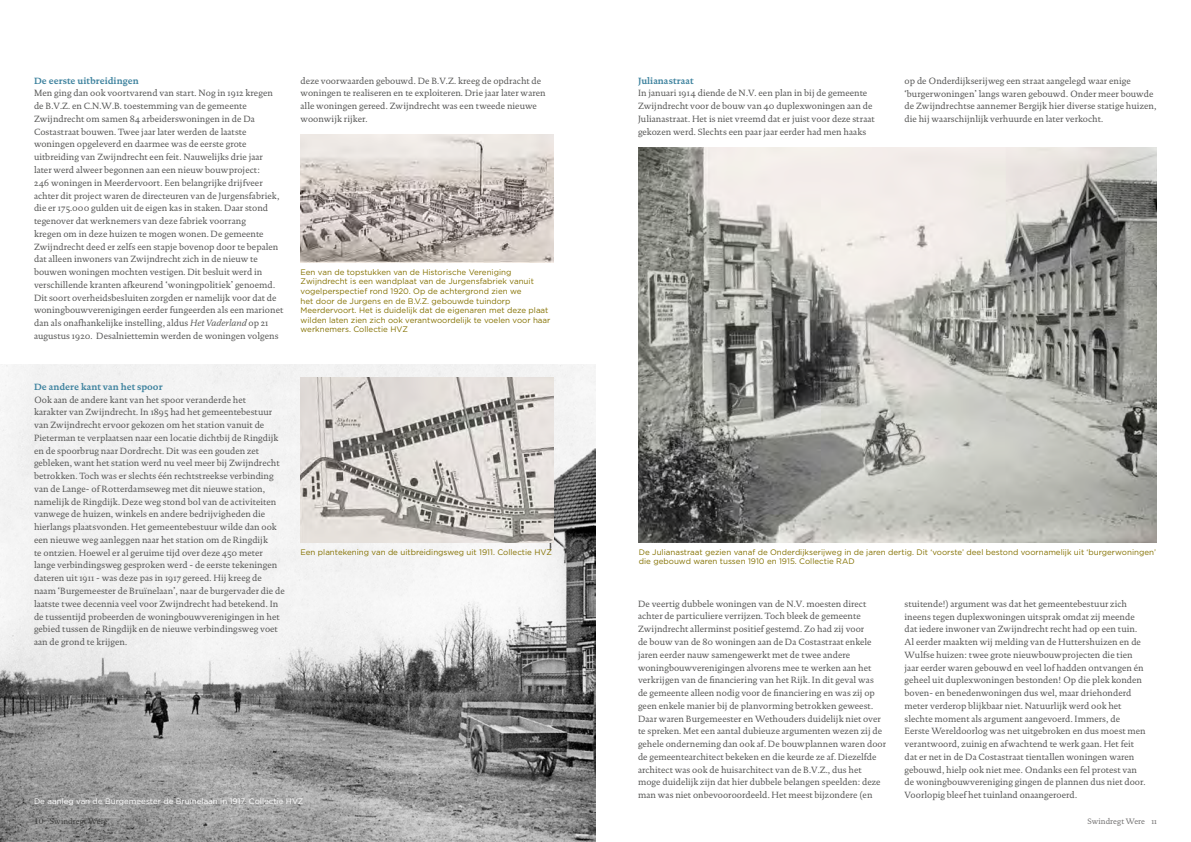
<style>
.page{position:relative;width:1191px;height:842px;background:#fff}
.page>*{position:absolute;margin:0;border:0;box-sizing:border-box;transform-origin:0 0}
.t1{font:9.2px/12.8px "DTL Documenta TOT";color:#575756}
.t2{font:700 9.2px "DTL Documenta TOT";color:#3d829e}
.t3{font:8px/9.6px "Gotham";color:#847100}
.t4{font:8px "Gotham";color:#fff}
.t5{font:8px "DTL Documenta TOT";color:#706f6f}
.t6{font:8px "DTL Documenta TOT";color:#3c3c3b}
.s1{font-weight:700;color:#3d829e}
.s2{font-family:"DTL Documenta TOT Caps"}
.s3{font-style:italic}
</style>
<div class="page">
<img style="left:300px;top:135px;width:253px;height:127px">
<img style="left:0;top:364px;width:595px;height:478px">
<img style="left:300px;top:377px;width:253px;height:165px">
<img style="left:638px;top:147px;width:519px;height:396px">
<p class="t1" style="left:300px;top:74px;width:247px">deze voorwaarden gebouwd. De B.V.Z. kreeg de opdracht de woningen te realiseren en te exploiteren. Drie jaar later waren alle woningen gereed. Zwijndrecht was een tweede nieuwe woonwijk rijker.</p>
<p class="t1" style="left:34px;top:74px;width:251px"><span class="s1">De eerste uitbreidingen<br></span>Men ging dan ook voortvarend van start. Nog in <span class="s2">1912</span> kregen de B.V.Z. en C.N.W.B. toestemming van de gemeente Zwijndrecht om samen <span class="s2">84</span> arbeiderswoningen in de Da Costastraat bouwen. Twee jaar later werden de laatste woningen opgeleverd en daarmee was de eerste grote uitbreiding van Zwijndrecht een feit. Nauwelijks drie jaar<br>later werd alweer begonnen aan een nieuw bouwproject:<br><span class="s2">246</span> woningen in Meerdervoort. Een belangrijke drijfveer achter dit project waren de directeuren van de Jurgensfabriek, die er <span class="s2">175.000</span> gulden uit de eigen kas in staken. Daar stond tegenover dat werknemers van deze fabriek voorrang<br>kregen om in deze huizen te mogen wonen. De gemeente Zwijndrecht deed er zelfs een stapje bovenop door te bepalen dat alleen inwoners van Zwijndrecht zich in de nieuw te bouwen woningen mochten vestigen. Dit besluit werd in verschillende kranten afkeurend ‘woningpolitiek’ genoemd.<br>Dit soort overheidsbesluiten zorgden er namelijk voor dat de woningbouwverenigingen eerder fungeerden als een marionet dan als onafhankelijke instelling, aldus <span class="s3">Het Vaderland</span> op <span class="s2">21 </span>augustus <span class="s2">1920</span>. Desalniettemin werden de woningen volgens</p>
<p class="t1" style="left:638px;top:74px;width:238px"><span class="s1">Julianastraat<br></span>In januari <span class="s2">1914</span> diende de N.V. een plan in bij de gemeente Zwijndrecht voor de bouw van <span class="s2">40</span> duplexwoningen aan de Julianastraat. Het is niet vreemd dat er juist voor deze straat gekozen werd. Slechts een paar jaar eerder had men haaks</p>
<p class="t1" style="left:904px;top:74px;width:253px">op de Onderdijkserijweg een straat aangelegd waar enige ‘burgerwoningen’ langs waren gebouwd. Onder meer bouwde de Zwijndrechtse aannemer Bergijk hier diverse statige huizen, die hij waarschijnlijk verhuurde en later verkocht.</p>
<p class="t3" style="left:300px;top:267px;width:251px">Een van de topstukken van de Historische Vereniging Zwijndrecht is een wandplaat van de Jurgensfabriek vanuit vogelperspectief rond 1920. Op de achtergrond zien we<br>het door de Jurgens en de B.V.Z. gebouwde tuindorp Meerdervoort. Het is duidelijk dat de eigenaren met deze plaat wilden laten zien zich ook verantwoordelijk te voelen voor haar werknemers. Collectie HVZ</p>
<p class="t2" style="left:34px;top:381px;width:130px">De andere kant van het spoor</p>
<p class="t1" style="left:34px;top:393px;width:252px">Ook aan de andere kant van het spoor veranderde het<br>karakter van Zwijndrecht. In <span class="s2">1895</span> had het gemeentebestuur van Zwijndrecht ervoor gekozen om het station vanuit de Pieterman te verplaatsen naar een locatie dichtbij de Ringdijk en de spoorbrug naar Dordrecht. Dit was een gouden zet gebleken, want het station werd nu veel meer bij Zwijndrecht betrokken. Toch was er slechts één rechtstreekse verbinding van de Lange- of Rotterdamseweg met dit nieuwe station, namelijk de Ringdijk. Deze weg stond bol van de activiteiten vanwege de huizen, winkels en andere bedrijvigheden die hierlangs plaatsvonden. Het gemeentebestuur wilde dan ook een nieuwe weg aanleggen naar het station om de Ringdijk<br>te ontzien. Hoewel er al geruime tijd over deze <span class="s2">450</span> meter lange verbindingsweg gesproken werd - de eerste tekeningen dateren uit <span class="s2">1911</span> - was deze pas in <span class="s2">1917</span> gereed. Hij kreeg de naam ‘Burgemeester de Bruïnelaan’, naar de burgervader die de laatste twee decennia veel voor Zwijndrecht had betekend. In de tussentijd probeerden de woningbouwverenigingen in het gebied tussen de Ringdijk en de nieuwe verbindingsweg voet aan de grond te krijgen.</p>
<p class="t3" style="left:300px;top:547px;width:253px">Een plantekening van de uitbreidingsweg uit 1911. Collectie HVZ</p>
<p class="t3" style="left:639px;top:547px;width:518px">De Julianastraat gezien vanaf de Onderdijkserijweg in de jaren dertig. Dit ‘voorste’ deel bestond voornamelijk uit ‘burgerwoningen’ die gebouwd waren tussen 1910 en 1915. Collectie RAD</p>
<p class="t1" style="left:638px;top:597px;width:250px">De veertig dubbele woningen van de N.V. moesten direct achter de particuliere verrijzen. Toch bleek de gemeente Zwijndrecht allerminst positief gestemd. Zo had zij voor<br>de bouw van de <span class="s2">80</span> woningen aan de Da Costastraat enkele jaren eerder nauw samengewerkt met de twee andere woningbouwverenigingen alvorens mee te werken aan het verkrijgen van de financiering van het Rijk. In dit geval was<br>de gemeente alleen nodig voor de financiering en was zij op geen enkele manier bij de planvorming betrokken geweest.<br>Daar waren Burgemeester en Wethouders duidelijk niet over te spreken. Met een aantal dubieuze argumenten wezen zij de gehele onderneming dan ook af. De bouwplannen waren door de gemeentearchitect bekeken en die keurde ze af. Diezelfde architect was ook de huisarchitect van de B.V.Z., dus het moge duidelijk zijn dat hier dubbele belangen speelden: deze man was niet onbevooroordeeld. Het meest bijzondere (en</p>
<p class="t1" style="left:904px;top:597px;width:243px">stuitende!) argument was dat het gemeentebestuur zich ineens tegen duplexwoningen uitsprak omdat zij meende dat iedere inwoner van Zwijndrecht recht had op een tuin.<br>Al eerder maakten wij melding van de Huttershuizen en de Wulfse huizen: twee grote nieuwbouwprojecten die tien jaar eerder waren gebouwd en veel lof hadden ontvangen én geheel uit duplexwoningen bestonden! Op die plek konden boven- en benedenwoningen dus wel, maar driehonderd meter verderop blijkbaar niet. Natuurlijk werd ook het slechte moment als argument aangevoerd. Immers, de Eerste Wereldoorlog was net uitgebroken en dus moest men verantwoord, zuinig en afwachtend te werk gaan. Het feit dat er net in de Da Costastraat tientallen woningen waren gebouwd, hielp ook niet mee. Ondanks een fel protest van de woningbouwvereniging gingen de plannen dus niet door.<br>Voorlopig bleef het tuinland onaangeroerd.</p>
<p class="t4" style="left:34px;top:796px;width:271px">De aanleg van de Burgemeester de Bruïnelaan in 1917. Collectie HVZ</p>
<p class="t6" style="left:34px;top:816px;width:75px">10 Swindregt Were</p>
<p class="t5" style="left:1087px;top:816px;width:71px">Swindregt Were <span class="s2">11</span></p>
</div>
